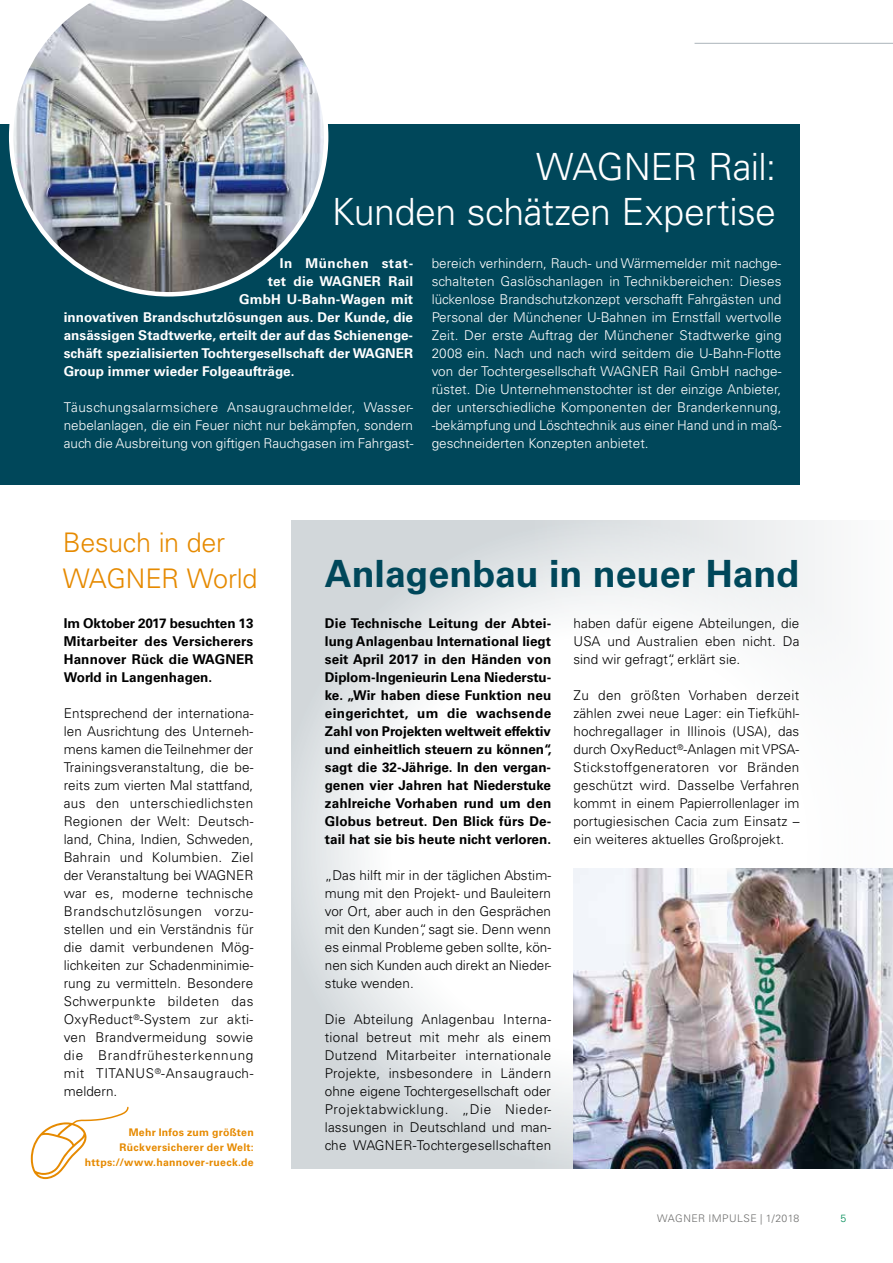
<style>
.page{position:relative;width:893px;height:1263px;background:#fff}
.page>*{position:absolute;margin:0;border:0;box-sizing:border-box;transform-origin:0 0}
.t1{font:300 37.5px/45px "Univers LT Std";letter-spacing:-.015em;color:#fff;text-align:right}
.t2{font:700 37.5px "Univers LT Std";color:#00475a}
.t3{font:300 27px/36px "Univers LT Std";letter-spacing:-.01em;color:#e68a00}
.t4{font:300 13.5px/18px "Univers LT Std";letter-spacing:.005em;color:#000;text-align:justify}
.t5{font:300 13.5px/18px "Univers LT Std";letter-spacing:.005em;color:#fff;text-align:justify}
.t6{font:700 13.5px/18px "Univers LT Std";letter-spacing:.005em;color:#000;text-align:justify}
.t7{font:700 13.5px "Univers LT Std";letter-spacing:.005em;color:#fff}
.t8{font:700 13.5px "Univers LT Std";letter-spacing:.045em;color:#fff}
.t9{font:700 10.5px/15px "Univers LT Std";letter-spacing:.03em;color:#e68a00;text-align:right}
.t10{font:300 10.5px "Univers LT Std";letter-spacing:.045em;color:#6f6f6e}
.t11{font:300 10.5px "Univers LT Std";color:#008c57}
</style>
<div class="page">
<hr style="left:694px;top:43px;width:199px;height:1px;background:#abb4ba">
<svg style="left:292px;top:520px;width:532px;height:648px"></svg>
<div style="left:0;top:124px;width:799px;height:360px;background:#00475a"></div>
<img style="left:9px;top:0;width:319px;height:297px">
<svg style="left:31px;top:1106px;width:98px;height:73px"></svg>
<img style="left:573px;top:868px;width:320px;height:300px">
<h1 class="t1" style="left:332px;top:144px;width:446px">WAGNER Rail:<br>Kunden schätzen Expertise</h1>
<p class="t8" style="left:280px;top:256px;width:135px">In München stat-</p>
<p class="t7" style="left:268px;top:274px;width:147px">tet die WAGNER Rail</p>
<p class="t7" style="left:239px;top:292px;width:175px">GmbH U-Bahn-Wagen mit</p>
<p class="t7" style="left:64px;top:310px;width:351px">innovativen Brandschutzlösungen aus. Der Kunde, die</p>
<p class="t7" style="left:64px;top:328px;width:351px">ansässigen Stadtwerke, erteilt der auf das Schienenge-</p>
<p class="t7" style="left:64px;top:346px;width:351px">schäft spezialisierten Tochtergesellschaft der WAGNER</p>
<p class="t7" style="left:64px;top:364px;width:232px">Group immer wieder Folgeaufträge.</p>
<p class="t5" style="left:64px;top:399px;width:351px">Täuschungsalarmsichere Ansaugrauchmelder, Wasser&shy;nebelanlagen, die ein Feuer nicht nur bekämpfen, sondern auch die Ausbreitung von giftigen Rauchgasen im Fahrgast-</p>
<p class="t5" style="left:432px;top:255px;width:351px">bereich verhindern, Rauch- und Wärmemelder mit nachge&shy;schalteten Gaslöschanlagen in Technikbereichen: Dieses lückenlose Brandschutzkonzept verschafft Fahrgästen und Personal der Münchener U-Bahnen im Ernstfall wertvolle Zeit. Der erste Auftrag der Münchener Stadtwerke ging 2008 ein. Nach und nach wird seitdem die U-Bahn-Flotte von der Tochtergesellschaft WAGNER Rail GmbH nachge&shy;rüstet. Die Unternehmenstochter ist der einzige Anbieter, der unterschiedliche Komponenten der Branderkennung, -bekämpfung und Löschtechnik aus einer Hand und in maß&shy;geschneiderten Konzepten anbietet.</p>
<h2 class="t3" style="left:63px;top:524px;width:196px">Besuch in der<br>WAGNER World</h2>
<p class="t6" style="left:64px;top:615px;width:191px">Im Oktober 2017 besuchten 13<br>Mitarbeiter des Versicherers Hannover Rück die WAGNER World in Langenhagen.</p>
<p class="t4" style="left:64px;top:705px;width:191px">Entsprechend der internationa&shy;len Ausrichtung des Unterneh&shy;mens kamen die Teilnehmer der Trainingsveranstaltung, die be&shy;reits zum vierten Mal stattfand, aus den unterschiedlichsten Regionen der Welt: Deutsch&shy;land, China, Indien, Schweden, Bahrain und Kolumbien. Ziel der Veranstaltung bei WAGNER war es, moderne technische Brandschutzlösungen vorzu&shy;stellen und ein Verständnis für die damit verbundenen Mög&shy;lichkeiten zur Schadenminimie&shy;rung zu vermitteln. Besondere Schwerpunkte bildeten das OxyReduct<sup>®</sup>-System zur akti&shy;ven Brandvermeidung sowie die Brandfrühesterkennung mit TITANUS<sup>®</sup>-Ansaugrauch&shy;meldern.</p>
<p class="t9" style="left:85px;top:1125px;width:171px">Mehr Infos zum größten<br>Rückversicherer der Welt: https://www.hannover-rueck.de</p>
<h1 class="t2" style="left:325px;top:551px;width:476px">Anlagenbau in neuer Hand</h1>
<p class="t6" style="left:325px;top:615px;width:228px">Die Technische Leitung der Abtei&shy;lung Anlagenbau International liegt seit April 2017 in den Händen von Diplom-Ingenieurin Lena Niederstu&shy;ke. „Wir haben diese Funktion neu eingerichtet, um die wachsende Zahl von Projekten weltweit effektiv und einheitlich steuern zu können“, sagt die 32-Jährige. In den vergan&shy;genen vier Jahren hat Niederstuke zahlreiche Vorhaben rund um den Globus betreut. Den Blick fürs De&shy;tail hat sie bis heute nicht verloren.</p>
<p class="t4" style="left:325px;top:866px;width:228px">„Das hilft mir in der täglichen Abstim&shy;mung mit den Projekt- und Bauleitern vor Ort, aber auch in den Gesprächen mit den Kunden“, sagt sie. Denn wenn es einmal Probleme geben sollte, kön&shy;nen sich Kunden auch direkt an Nieder&shy;stuke wenden.</p>
<p class="t4" style="left:325px;top:1010px;width:228px">Die Abteilung Anlagenbau Interna&shy;tional betreut mit mehr als einem Dutzend Mitarbeiter internationale Projekte, insbesondere in Ländern ohne eigene Tochtergesellschaft oder Projektabwicklung. „Die Nieder&shy;lassungen in Deutschland und man&shy;che WAGNER-Tochtergesellschaften</p>
<p class="t4" style="left:573px;top:614px;width:227px">haben dafür eigene Abteilungen, die USA und Australien eben nicht. Da sind wir gefragt“, erklärt sie.</p>
<p class="t4" style="left:573px;top:686px;width:228px">Zu den größten Vorhaben derzeit zählen zwei neue Lager: ein Tiefkühl&shy;hochregallager in Illinois (USA), das durch OxyReduct<sup>®</sup>-Anlagen mit VPSA-Stickstoffgeneratoren vor Bränden geschützt wird. Dasselbe Verfahren kommt in einem Papierrollenlager im portugiesischen Cacia zum Einsatz – ein weiteres aktuelles Großprojekt.</p>
<p class="t10" style="left:657px;top:1212px;width:144px">WAGNER IMPULSE | 1/2018</p>
<p class="t11" style="left:840px;top:1212px;width:7px">5</p>
</div>
